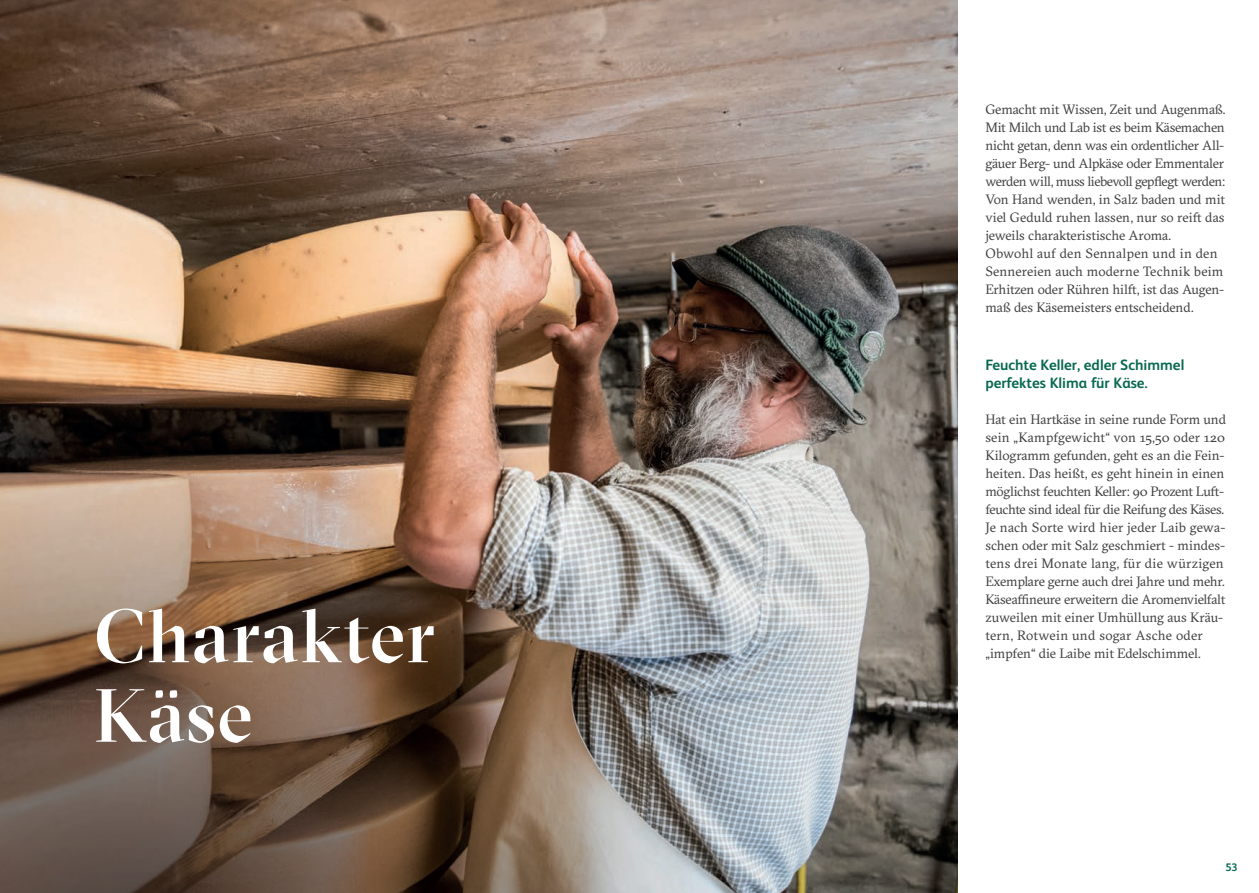
<style>
.page{position:relative;width:1259px;height:893px;background:#fff}
.page>*{position:absolute;margin:0;border:0;box-sizing:border-box;transform-origin:0 0}
.t1{font:500 75px/79.5px "GT Sectra Display";letter-spacing:.02em;color:#fff}
.t2{font:700 15px/18px "FS Albert";color:#07694f}
.t3{font:13.5px/18px "GT Sectra";letter-spacing:-.01em;color:#3e3e3f}
.t4{font:700 10.95px "FS Albert";color:#07694f}
</style>
<div class="page">
<img style="left:0;top:0;width:957px;height:893px">
<img style="left:0;top:402px;width:702px;height:491px">
<h1 class="t1" style="left:94px;top:597px;width:342px">Charakter<br>Käse</h1>
<p class="t3" style="left:985px;top:100px;width:242px">Gemacht mit Wissen, Zeit und Augenmaß.<br>Mit Milch und Lab ist es beim Käsemachen nicht getan, denn was ein ordentlicher All&shy;gäuer Berg- und Alpkäse oder Emmentaler werden will, muss liebevoll gepflegt werden:<br>Von Hand wenden, in Salz baden und mit viel Geduld ruhen lassen, nur so reift das jeweils charakteristische Aroma.<br>Obwohl auf den Sennalpen und in den Sennereien auch moderne Technik beim Erhitzen oder Rühren hilft, ist das Augen&shy;maß des Käsemeisters entscheidend.</p>
<p class="t2" style="left:985px;top:355px;width:200px">Feuchte Keller, edler Schimmel perfektes Klima für Käse.</p>
<p class="t3" style="left:985px;top:411px;width:242px">Hat ein Hartkäse in seine runde Form und sein „Kampfgewicht“ von 15,50 oder 120<br>Kilogramm gefunden, geht es an die Fein&shy;heiten. Das heißt, es geht hinein in einen möglichst feuchten Keller: 90 Prozent Luft&shy;feuchte sind ideal für die Reifung des Käses.<br>Je nach Sorte wird hier jeder Laib gewa&shy;schen oder mit Salz geschmiert - mindes&shy;tens drei Monate lang, für die würzigen Exemplare gerne auch drei Jahre und mehr.<br>Käseaffineure erweitern die Aromenvielfalt zuweilen mit einer Umhüllung aus Kräu&shy;tern, Rotwein und sogar Asche oder „impfen“ die Laibe mit Edelschimmel.</p>
<p class="t4" style="left:1225px;top:859px;width:14px">53</p>
</div>
